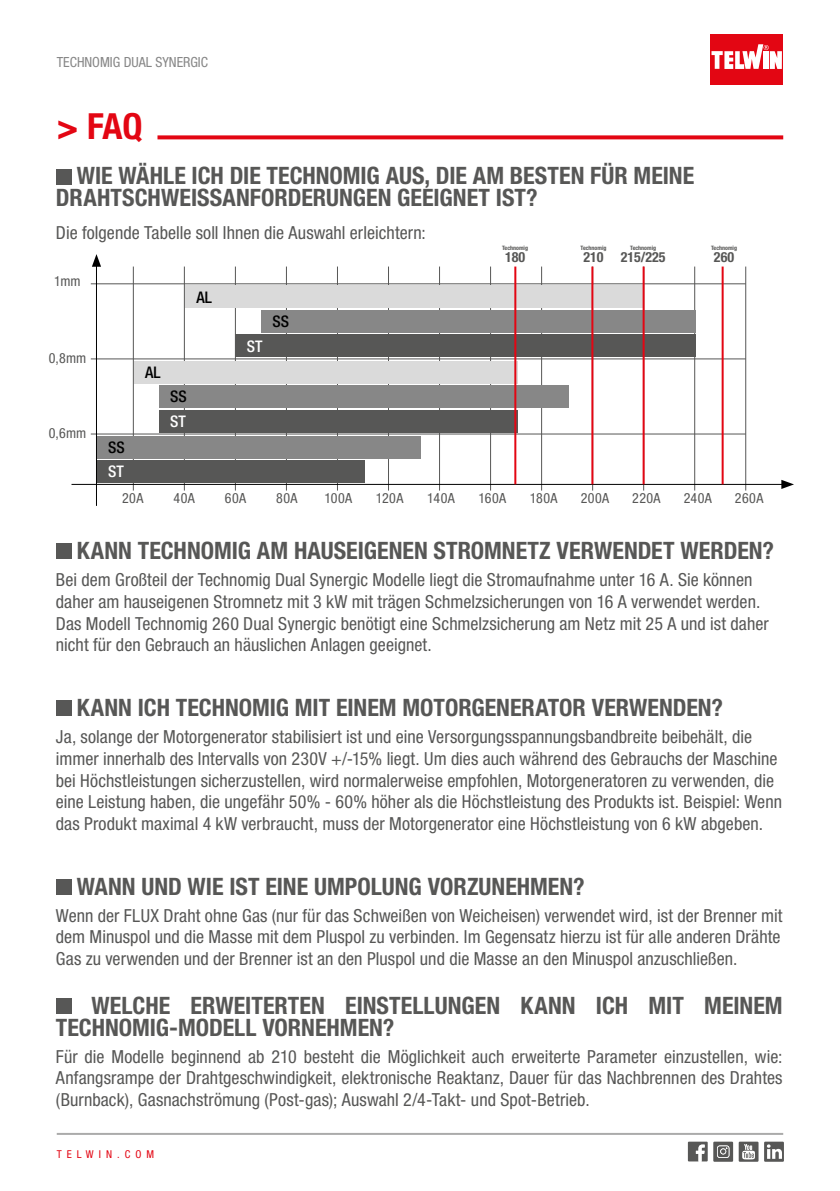
<style>
.page{position:relative;width:840px;height:1191px;background:#fff}
.page>*{position:absolute;margin:0;border:0;box-sizing:border-box;transform-origin:0 0}
.t1{font:700 condensed 36px "Helvetica Neue LT Std";color:#e30613}
.t2{font:700 condensed 24px/21.6px "Helvetica Neue LT Std";color:#575756}
.t3{font:condensed 18px/21.6px "Helvetica Neue LT Std";color:#575756}
.t4{font:500 condensed 16px "Helvetica Neue LT Std";color:#000}
.t5{font:500 condensed 16px "Helvetica Neue LT Std";color:#fff}
.t6{font:condensed 14px "Helvetica Neue LT Std";letter-spacing:.03em;color:#575756}
.t7{font:condensed 14px "Helvetica Neue LT Std";color:#878787}
.t8{font:700 condensed 14px "Helvetica Neue LT Std";color:#575756}
.t9{font:condensed 10.8px "Helvetica Neue LT Pro";letter-spacing:.465em;color:#e30613}
.t10{font:700 condensed 6px "Helvetica Neue LT Std";color:#575756}
</style>
<div class="page">
<div style="left:710px;top:34px;width:72px;height:50px;background:#e30613"></div>
<svg style="left:711px;top:44px;width:70px;height:25px"></svg>
<hr style="left:57px;top:1132px;width:725px;height:2px;background:#575756">
<svg style="left:687px;top:1141px;width:45px;height:20px"></svg>
<svg style="left:738px;top:1141px;width:45px;height:20px"></svg>
<hr style="left:91px;top:434px;width:654px;height:1px;background:#575756">
<hr style="left:91px;top:358px;width:654px;height:1px;background:#575756">
<hr style="left:91px;top:283px;width:654px;height:1px;background:#575756">
<hr style="left:133px;top:266px;width:1px;height:224px;background:#575756">
<hr style="left:184px;top:266px;width:1px;height:224px;background:#575756">
<hr style="left:235px;top:266px;width:1px;height:224px;background:#575756">
<hr style="left:286px;top:266px;width:1px;height:224px;background:#575756">
<hr style="left:337px;top:266px;width:1px;height:224px;background:#575756">
<hr style="left:388px;top:266px;width:1px;height:224px;background:#575756">
<hr style="left:439px;top:266px;width:1px;height:224px;background:#575756">
<hr style="left:490px;top:266px;width:1px;height:224px;background:#575756">
<hr style="left:541px;top:266px;width:1px;height:224px;background:#575756">
<hr style="left:592px;top:266px;width:1px;height:224px;background:#575756">
<hr style="left:643px;top:266px;width:1px;height:224px;background:#575756">
<hr style="left:694px;top:266px;width:1px;height:224px;background:#575756">
<hr style="left:745px;top:266px;width:1px;height:224px;background:#575756">
<div style="left:97px;top:459px;width:268px;height:23px;background:#575756"></div>
<div style="left:159px;top:410px;width:358px;height:22px;background:#575756"></div>
<div style="left:235px;top:334px;width:460px;height:23px;background:#575756"></div>
<div style="left:97px;top:436px;width:323px;height:23px;background:#878787"></div>
<div style="left:159px;top:385px;width:409px;height:23px;background:#878787"></div>
<div style="left:261px;top:310px;width:434px;height:23px;background:#878787"></div>
<div style="left:134px;top:361px;width:383px;height:22px;background:#dadada"></div>
<div style="left:185px;top:285px;width:458px;height:23px;background:#dadada"></div>
<svg style="left:157px;top:135px;width:625px;height:4px;background:#e51e2a"></svg>
<hr style="left:96px;top:263px;width:1px;height:243px;background:#000">
<svg style="left:92px;top:254px;width:9px;height:13px"></svg>
<hr style="left:71px;top:484px;width:713px;height:1px;background:#000">
<svg style="left:780px;top:480px;width:13px;height:9px"></svg>
<hr style="left:514px;top:266px;width:2px;height:218px;background:#e30613">
<hr style="left:591px;top:266px;width:2px;height:218px;background:#e30613">
<hr style="left:642px;top:266px;width:2px;height:218px;background:#e30613">
<hr style="left:721px;top:266px;width:2px;height:218px;background:#e30613">
<div style="left:56px;top:169px;width:15px;height:15px;background:#575756"></div>
<div style="left:56px;top:543px;width:15px;height:16px;background:#575756"></div>
<div style="left:56px;top:700px;width:15px;height:16px;background:#575756"></div>
<div style="left:56px;top:879px;width:15px;height:15px;background:#575756"></div>
<div style="left:56px;top:998px;width:15px;height:16px;background:#575756"></div>
<p class="t7" style="left:57px;top:54px;width:153px">TECHNOMIG DUAL SYNERGIC</p>
<h1 class="t1" style="left:57px;top:105px;width:87px">&gt; FAQ</h1>
<h2 class="t2" style="left:56px;top:165px;width:639px;text-indent:21px">WIE WÄHLE ICH DIE TECHNOMIG AUS, DIE AM BESTEN FÜR MEINE<br>DRAHTSCHWEISSANFORDERUNGEN GEEIGNET IST?</h2>
<p class="t3" style="left:56px;top:222px;width:371px">Die folgende Tabelle soll Ihnen die Auswahl erleichtern:</p>
<p class="t6" style="left:54px;top:273px;width:28px">1mm</p>
<p class="t6" style="left:49px;top:350px;width:39px">0,8mm</p>
<p class="t6" style="left:49px;top:425px;width:39px">0,6mm</p>
<p class="t4" style="left:196px;top:287px;width:17px">AL</p>
<p class="t4" style="left:108px;top:438px;width:18px">SS</p>
<p class="t5" style="left:108px;top:461px;width:17px">ST</p>
<p class="t4" style="left:145px;top:362px;width:17px">AL</p>
<p class="t4" style="left:170px;top:387px;width:18px">SS</p>
<p class="t5" style="left:170px;top:411px;width:17px">ST</p>
<p class="t5" style="left:247px;top:336px;width:17px">ST</p>
<p class="t4" style="left:272px;top:312px;width:18px">SS</p>
<p class="t10" style="left:502px;top:245px;width:27px">Technomig</p>
<p class="t8" style="left:505px;top:249px;width:22px">180</p>
<p class="t10" style="left:580px;top:245px;width:27px">Technomig</p>
<p class="t8" style="left:583px;top:249px;width:22px">210</p>
<p class="t10" style="left:630px;top:245px;width:27px">Technomig</p>
<p class="t8" style="left:620px;top:249px;width:46px">215/225</p>
<p class="t10" style="left:710px;top:245px;width:27px">Technomig</p>
<p class="t8" style="left:713px;top:249px;width:22px">260</p>
<p class="t6" style="left:122px;top:490px;width:23px">20A</p>
<p class="t6" style="left:173px;top:490px;width:23px">40A</p>
<p class="t6" style="left:225px;top:490px;width:23px">60A</p>
<p class="t6" style="left:276px;top:490px;width:23px">80A</p>
<p class="t6" style="left:324px;top:490px;width:29px">100A</p>
<p class="t6" style="left:375px;top:490px;width:29px">120A</p>
<p class="t6" style="left:427px;top:490px;width:29px">140A</p>
<p class="t6" style="left:478px;top:490px;width:29px">160A</p>
<p class="t6" style="left:529px;top:490px;width:29px">180A</p>
<p class="t6" style="left:580px;top:490px;width:30px">200A</p>
<p class="t6" style="left:632px;top:490px;width:30px">220A</p>
<p class="t6" style="left:683px;top:490px;width:30px">240A</p>
<p class="t6" style="left:734px;top:490px;width:30px">260A</p>
<h2 class="t2" style="left:77px;top:539px;width:698px">KANN TECHNOMIG AM HAUSEIGENEN STROMNETZ VERWENDET WERDEN?</h2>
<p class="t3" style="left:56px;top:569px;width:714px">Bei dem Großteil der Technomig Dual Synergic Modelle liegt die Stromaufnahme unter 16 A. Sie können daher am hauseigenen Stromnetz mit 3 kW mit trägen Schmelzsicherungen von 16 A verwendet werden.<br>Das Modell Technomig 260 Dual Synergic benötigt eine Schmelzsicherung am Netz mit 25 A und ist daher nicht für den Gebrauch an häuslichen Anlagen geeignet.</p>
<h2 class="t2" style="left:77px;top:696px;width:647px">KANN ICH TECHNOMIG MIT EINEM MOTORGENERATOR VERWENDEN?</h2>
<p class="t3" style="left:56px;top:726px;width:727px">Ja, solange der Motorgenerator stabilisiert ist und eine Versorgungsspannungsbandbreite beibehält, die immer innerhalb des Intervalls von 230V +/-15% liegt. Um dies auch während des Gebrauchs der Maschine bei Höchstleistungen sicherzustellen, wird normalerweise empfohlen, Motorgeneratoren zu verwenden, die eine Leistung haben, die ungefähr 50% - 60% höher als die Höchstleistung des Produkts ist. Beispiel: Wenn das Produkt maximal 4 kW verbraucht, muss der Motorgenerator eine Höchstleistung von 6 kW abgeben.</p>
<h2 class="t2" style="left:77px;top:875px;width:509px">WANN UND WIE IST EINE UMPOLUNG VORZUNEHMEN?</h2>
<p class="t3" style="left:56px;top:904px;width:727px;text-align:justify">Wenn der FLUX Draht ohne Gas (nur für das Schweißen von Weicheisen) verwendet wird, ist der Brenner mit dem Minuspol und die Masse mit dem Pluspol zu verbinden. Im Gegensatz hierzu ist für alle anderen Drähte Gas zu verwenden und der Brenner ist an den Pluspol und die Masse an den Minuspol anzuschließen.</p>
<h2 class="t2" style="left:56px;top:994px;width:727px;text-indent:36px">WELCHE ERWEITERTEN EINSTELLUNGEN KANN ICH MIT MEINEM<br>TECHNOMIG-MODELL VORNEHMEN?</h2>
<p class="t3" style="left:56px;top:1045px;width:727px;text-align:justify">Für die Modelle beginnend ab 210 besteht die Möglichkeit auch erweiterte Parameter einzustellen, wie:<br>Anfangsrampe der Drahtgeschwindigkeit, elektronische Reaktanz, Dauer für das Nachbrennen des Drahtes (Burnback), Gasnachströmung (Post-gas); Auswahl 2/4-Takt- und Spot-Betrieb.</p>
<p class="t9" style="left:57px;top:1147px;width:99px">TELWIN.COM</p>
</div>
